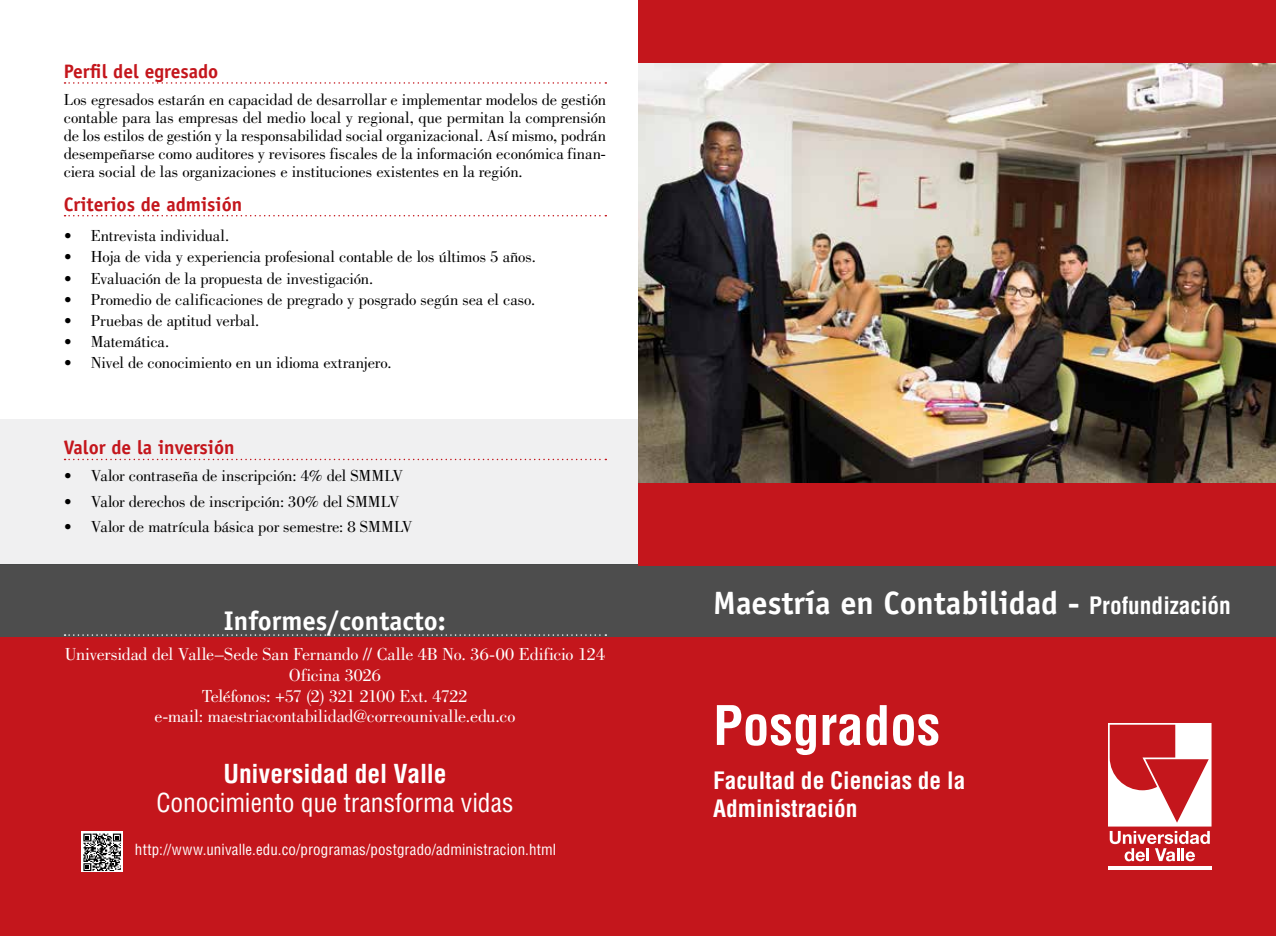
<style>
.page{position:relative;width:1276px;height:936px;background:#fff}
.page>*{position:absolute;margin:0;border:0;box-sizing:border-box;transform-origin:0 0}
.t1{font:700 condensed 53.1px "Helvetica LT Std";color:#fff}
.t2{font:700 32.4px "Officina Sans Std";color:#fff}
.t3{font:700 27px "Officina Sans Std";color:#fff}
.t4{font:condensed 25.5px "Helvetica LT Std";color:#fff}
.t5{font:700 condensed 25.5px "Helvetica LT Std";letter-spacing:-.005em;color:#fff}
.t6{font:700 condensed 23.4px/28px "Helvetica LT Std";color:#fff}
.t7{font:700 19.5px "Officina Sans Std";color:#c4161c}
.t8{font:18px/20.7px "Bodoni Std";letter-spacing:-.005em;color:#fff;text-align:center}
.t9{font:16.5px/18px "Bodoni Std";letter-spacing:-.01em;color:#000;text-align:justify}
.t10{font:condensed 15px "Helvetica LT Std";letter-spacing:.01em;color:#fff}
.s1{font-family:"Helvetica LT Std";font-stretch:condensed;font-size:23.4px}
</style>
<div class="page">
<div style="left:0;top:419px;width:670px;height:145px;background:#f0f0f1"></div>
<div style="left:0;top:564px;width:1276px;height:125px;background:#4d4d4d"></div>
<div style="left:0;top:637px;width:1276px;height:298px;background:#c4161c"></div>
<hr style="left:1108px;top:866px;width:103px;height:3px;background:#fff">
<svg style="left:1108px;top:723px;width:103px;height:138px"></svg>
<svg style="left:65px;top:634px;width:541px;height:1px"></svg>
<svg style="left:65px;top:82px;width:541px;height:2px"></svg>
<svg style="left:65px;top:215px;width:541px;height:1px"></svg>
<svg style="left:65px;top:458px;width:541px;height:2px"></svg>
<div style="left:638px;top:0;width:638px;height:566px;background:#c4161c"></div>
<img style="left:638px;top:64px;width:638px;height:418px">
<div style="left:81px;top:831px;width:41px;height:41px;background:#fff"></div>
<svg style="left:83px;top:833px;width:38px;height:38px"></svg>
<p class="t7" style="left:64px;top:59px;width:156px">Perfil del egresado</p>
<p class="t9" style="left:64px;top:90px;width:544px">Los egresados estarán en capacidad de desarrollar e implementar modelos de gestión contable para las empresas del medio local y regional, que permitan la comprensión de los estilos de gestión y la responsabilidad social organizacional. Así mismo, podrán desempeñarse como auditores y revisores fiscales de la información económica finan&shy;ciera social de las organizaciones e instituciones existentes en la región.</p>
<p class="t7" style="left:64px;top:192px;width:180px">Criterios de admisión</p>
<p class="t9" style="left:64px;top:227px;width:167px">• Entrevista individual.</p>
<p class="t9" style="left:64px;top:248px;width:474px">• Hoja de vida y experiencia profesional contable de los últimos 5 años.</p>
<p class="t9" style="left:64px;top:269px;width:311px">• Evaluación de la propuesta de investigación.</p>
<p class="t9" style="left:64px;top:290px;width:473px">• Promedio de calificaciones de pregrado y posgrado según sea el caso.</p>
<p class="t9" style="left:64px;top:311px;width:197px">• Pruebas de aptitud verbal.</p>
<p class="t9" style="left:64px;top:332px;width:107px">• Matemática.</p>
<p class="t9" style="left:64px;top:353px;width:329px">• Nivel de conocimiento en un idioma extranjero.</p>
<p class="t7" style="left:64px;top:435px;width:172px">Valor de la inversión</p>
<p class="t9" style="left:64px;top:467px;width:341px">• Valor contraseña de inscripción: 4% del SMMLV</p>
<p class="t9" style="left:64px;top:492px;width:337px">• Valor derechos de inscripción: 30% del SMMLV</p>
<p class="t9" style="left:64px;top:518px;width:350px">• Valor de matrícula básica por semestre: 8 SMMLV</p>
<h3 class="t3" style="left:224px;top:604px;width:223px">Informes/contacto:</h3>
<p class="t8" style="left:65px;top:644px;width:542px">Universidad del Valle–Sede San Fernando // Calle 4B No. 36-00 Edificio 124<br>Oficina 3026<br>Teléfonos: +57 (2) 321 2100 Ext. 4722<br>e-mail: maestriacontabilidad@correounivalle.edu.co</p>
<h3 class="t5" style="left:223px;top:757px;width:224px">Universidad del Valle</h3>
<h3 class="t4" style="left:156px;top:786px;width:359px">Conocimiento que transforma vidas</h3>
<p class="t10" style="left:135px;top:840px;width:423px">http://www.univalle.edu.co/programas/postgrado/administracion.html</p>
<h2 class="t2" style="left:713px;top:583px;width:519px">Maestría en Contabilidad - <span class="s1">Profundización</span></h2>
<h1 class="t1" style="left:713px;top:692px;width:229px">Posgrados</h1>
<h3 class="t6" style="left:713px;top:766px;width:254px">Facultad de Ciencias de la<br>Administración</h3>
</div>
